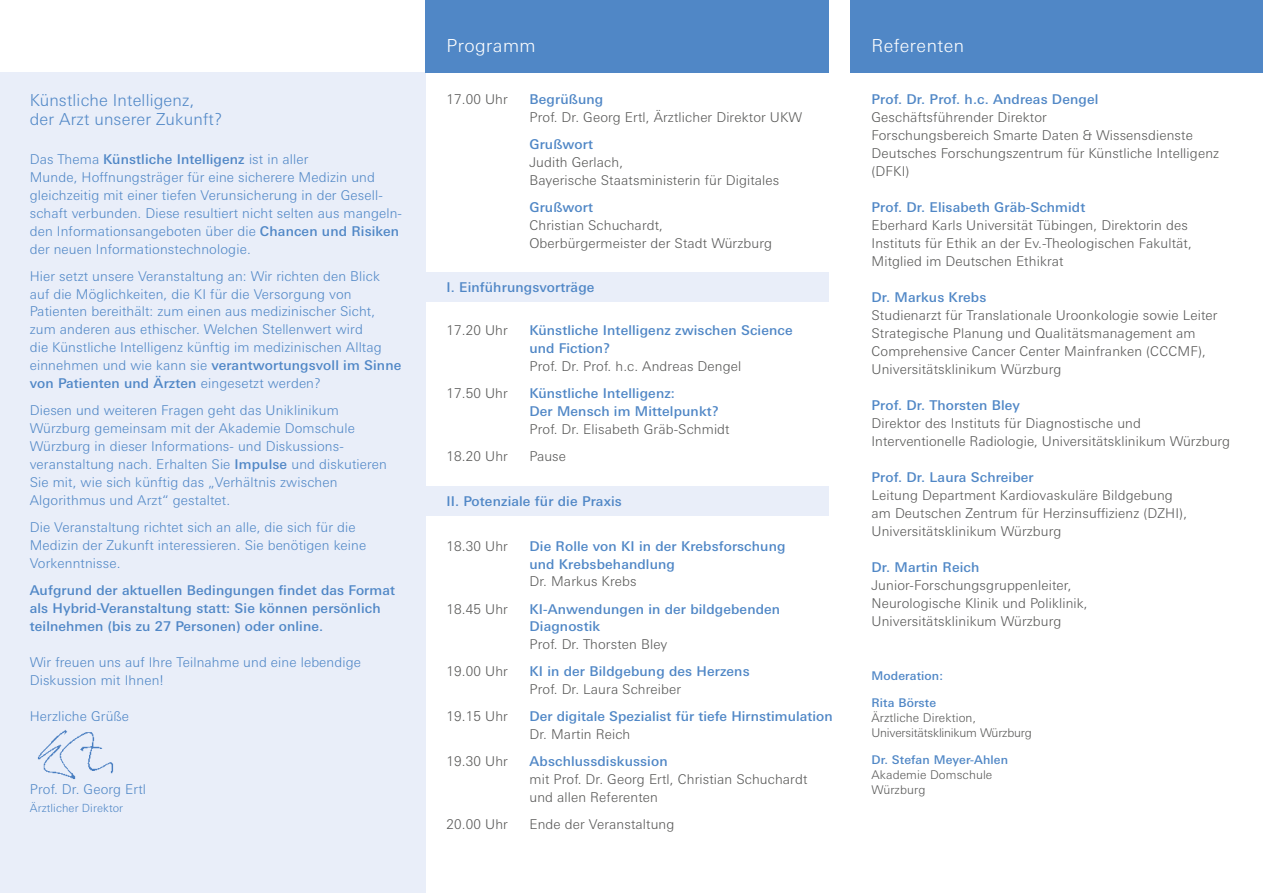
<style>
.page{position:relative;width:1263px;height:893px;background:#fff}
.page>*{position:absolute;margin:0;border:0;box-sizing:border-box;transform-origin:0 0}
.t1{font:300 18px "Univers Next Pro";letter-spacing:.025em;color:#fff}
.t2{font:300 16.5px/19.5px "Univers Next Pro";letter-spacing:.01em;color:#5087c6}
.t3{font:300 13.5px/18px "Univers Next Pro";letter-spacing:.01em;color:#575756}
.t4{font:300 13.5px/18px "Univers Next Pro";letter-spacing:.01em;color:#5087c6}
.t5{font:500 13.5px/18px "Univers Next Pro";letter-spacing:.01em;color:#5087c6}
.t6{font:300 12px/15px "Univers Next Pro";letter-spacing:-.015em;color:#575756}
.t7{font:500 12px "Univers Next Pro";letter-spacing:.01em;color:#5087c6}
.t8{font:300 12px/15px "Univers Next Pro";letter-spacing:.01em;color:#575756}
.t9{font:300 11.25px "Univers Next Pro";letter-spacing:.01em;color:#5087c6}
.s1{font-weight:500}
</style>
<div class="page">
<div style="left:0;top:72px;width:425px;height:821px;background:#e9eef9"></div>
<div style="left:425px;top:272px;width:404px;height:30px;background:#e9eef9"></div>
<div style="left:425px;top:486px;width:404px;height:30px;background:#e9eef9"></div>
<div style="left:425px;top:0;width:404px;height:72px;background:#5087c6"></div>
<div style="left:850px;top:0;width:413px;height:72px;background:#5087c6"></div>
<img style="left:37px;top:730px;width:77px;height:50px">
<p class="t2" style="left:30px;top:90px;width:194px">Künstliche Intelligenz, der Arzt unserer Zukunft?</p>
<p class="t4" style="left:30px;top:150px;width:374px">Das Thema <span class="s1">Künstliche Intelligenz</span> ist in aller<br>Munde, Hoffnungsträger für eine sicherere Medizin und gleichzeitig mit einer tiefen Verunsicherung in der Gesell&shy;schaft verbunden. Diese resultiert nicht selten aus mangeln&shy;den Informationsangeboten über die <span class="s1">Chancen und Risiken </span>der neuen Informationstechnologie.</p>
<p class="t4" style="left:30px;top:267px;width:373px">Hier setzt unsere Veranstaltung an: Wir richten den Blick auf die Möglichkeiten, die KI für die Versorgung von Patienten bereithält: zum einen aus medizinischer Sicht, zum anderen aus ethischer. Welchen Stellenwert wird<br>die Künstliche Intelligenz künftig im medizinischen Alltag einnehmen und wie kann sie <span class="s1">verantwortungsvoll im Sinne von Patienten und Ärzten</span> eingesetzt werden?</p>
<p class="t4" style="left:30px;top:402px;width:359px">Diesen und weiteren Fragen geht das Uniklinikum Würzburg gemeinsam mit der Akademie Domschule Würzburg in dieser Informations- und Diskussions&shy;veranstaltung nach. Erhalten Sie <span class="s1">Impulse</span> und diskutieren Sie mit, wie sich künftig das „Verhältnis zwischen Algorithmus und Arzt“ gestaltet.</p>
<p class="t4" style="left:30px;top:519px;width:338px">Die Veranstaltung richtet sich an alle, die sich für die<br>Medizin der Zukunft interessieren. Sie benötigen keine<br>Vorkenntnisse.</p>
<p class="t5" style="left:30px;top:582px;width:367px">Aufgrund der aktuellen Bedingungen findet das Format als Hybrid-Veranstaltung statt: Sie können persönlich teilnehmen (bis zu 27 Personen) oder online.</p>
<p class="t4" style="left:30px;top:654px;width:333px">Wir freuen uns auf Ihre Teilnahme und eine lebendige<br>Diskussion mit Ihnen!</p>
<p class="t4" style="left:30px;top:708px;width:101px">Herzliche Grüße</p>
<p class="t4" style="left:30px;top:780px;width:118px">Prof. Dr. Georg Ertl</p>
<p class="t9" style="left:30px;top:801px;width:95px">Ärztlicher Direktor</p>
<h1 class="t1" style="left:446px;top:35px;width:91px">Programm</h1>
<h1 class="t1" style="left:871px;top:35px;width:94px">Referenten</h1>
<p class="t3" style="left:446px;top:90px;width:63px">17.00 Uhr</p>
<p class="t5" style="left:529px;top:90px;width:75px">Begrüßung</p>
<p class="t3" style="left:529px;top:108px;width:274px">Prof. Dr. Georg Ertl, Ärztlicher Direktor UKW</p>
<p class="t5" style="left:529px;top:135px;width:65px">Grußwort</p>
<p class="t3" style="left:529px;top:153px;width:251px">Judith Gerlach,<br>Bayerische Staatsministerin für Digitales</p>
<p class="t5" style="left:529px;top:198px;width:65px">Grußwort</p>
<p class="t3" style="left:529px;top:216px;width:244px">Christian Schuchardt,<br>Oberbürgermeister der Stadt Würzburg</p>
<p class="t5" style="left:446px;top:278px;width:149px">I. Einführungsvorträge</p>
<p class="t3" style="left:446px;top:321px;width:63px">17.20 Uhr</p>
<p class="t5" style="left:529px;top:321px;width:265px">Künstliche Intelligenz zwischen Science und Fiction?</p>
<p class="t3" style="left:529px;top:357px;width:213px">Prof. Dr. Prof. h.c. Andreas Dengel</p>
<p class="t3" style="left:446px;top:384px;width:63px">17.50 Uhr</p>
<p class="t5" style="left:529px;top:384px;width:191px">Künstliche Intelligenz:<br>Der Mensch im Mittelpunkt?</p>
<p class="t3" style="left:529px;top:420px;width:202px">Prof. Dr. Elisabeth Gräb-Schmidt</p>
<p class="t3" style="left:446px;top:447px;width:63px">18.20 Uhr</p>
<p class="t3" style="left:529px;top:447px;width:38px">Pause</p>
<p class="t5" style="left:446px;top:492px;width:177px">II. Potenziale für die Praxis</p>
<p class="t3" style="left:446px;top:537px;width:63px">18.30 Uhr</p>
<p class="t5" style="left:529px;top:537px;width:257px">Die Rolle von KI in der Krebsforschung und Krebsbehandlung</p>
<p class="t3" style="left:529px;top:573px;width:109px">Dr. Markus Krebs</p>
<p class="t3" style="left:446px;top:600px;width:63px">18.45 Uhr</p>
<p class="t5" style="left:529px;top:600px;width:252px">KI-Anwendungen in der bildgebenden<br>Diagnostik</p>
<p class="t3" style="left:529px;top:636px;width:139px">Prof. Dr. Thorsten Bley</p>
<p class="t3" style="left:446px;top:663px;width:63px">19.00 Uhr</p>
<p class="t5" style="left:529px;top:663px;width:222px">KI in der Bildgebung des Herzens</p>
<p class="t3" style="left:529px;top:681px;width:153px">Prof. Dr. Laura Schreiber</p>
<p class="t3" style="left:447px;top:708px;width:63px">19.15 Uhr</p>
<p class="t5" style="left:529px;top:708px;width:305px">Der digitale Spezialist für tiefe Hirnstimulation</p>
<p class="t3" style="left:529px;top:726px;width:102px">Dr. Martin Reich</p>
<p class="t3" style="left:447px;top:753px;width:63px">19.30 Uhr</p>
<p class="t5" style="left:529px;top:753px;width:140px">Abschlussdiskussion</p>
<p class="t3" style="left:529px;top:771px;width:279px">mit Prof. Dr. Georg Ertl, Christian Schuchardt und allen Referenten</p>
<p class="t3" style="left:447px;top:816px;width:63px">20.00 Uhr</p>
<p class="t3" style="left:529px;top:816px;width:146px">Ende der Veranstaltung</p>
<p class="t5" style="left:871px;top:90px;width:228px">Prof. Dr. Prof. h.c. Andreas Dengel</p>
<p class="t3" style="left:871px;top:108px;width:349px">Geschäftsführender Direktor<br>Forschungsbereich Smarte Daten &amp; Wissensdienste Deutsches Forschungszentrum für Künstliche Intelligenz (DFKI)</p>
<p class="t5" style="left:871px;top:198px;width:215px">Prof. Dr. Elisabeth Gräb-Schmidt</p>
<p class="t3" style="left:871px;top:216px;width:322px">Eberhard Karls Universität Tübingen, Direktorin des<br>Instituts für Ethik an der Ev.-Theologischen Fakultät,<br>Mitglied im Deutschen Ethikrat</p>
<p class="t5" style="left:871px;top:288px;width:116px">Dr. Markus Krebs</p>
<p class="t3" style="left:871px;top:306px;width:348px">Studienarzt für Translationale Uroonkologie sowie Leiter Strategische Planung und Qualitätsmanagement am Comprehensive Cancer Center Mainfranken (CCCMF), Universitätsklinikum Würzburg</p>
<p class="t5" style="left:871px;top:396px;width:150px">Prof. Dr. Thorsten Bley</p>
<p class="t3" style="left:871px;top:414px;width:360px">Direktor des Instituts für Diagnostische und<br>Interventionelle Radiologie, Universitätsklinikum Würzburg</p>
<p class="t5" style="left:871px;top:468px;width:164px">Prof. Dr. Laura Schreiber</p>
<p class="t3" style="left:871px;top:486px;width:317px">Leitung Department Kardiovaskuläre Bildgebung am Deutschen Zentrum für Herzinsuffizienz (DZHI),<br>Universitätsklinikum Würzburg</p>
<p class="t5" style="left:871px;top:558px;width:109px">Dr. Martin Reich</p>
<p class="t3" style="left:871px;top:576px;width:218px">Junior-Forschungsgruppenleiter,<br>Neurologische Klinik und Poliklinik,<br>Universitätsklinikum Würzburg</p>
<p class="t7" style="left:871px;top:668px;width:73px">Moderation:</p>
<p class="t7" style="left:871px;top:695px;width:66px">Rita Börste</p>
<p class="t6" style="left:871px;top:710px;width:162px">Ärztliche Direktion,<br>Universitätsklinikum Würzburg</p>
<p class="t7" style="left:871px;top:752px;width:138px">Dr. Stefan Meyer-Ahlen</p>
<p class="t8" style="left:871px;top:767px;width:122px">Akademie Domschule<br>Würzburg</p>
</div>
